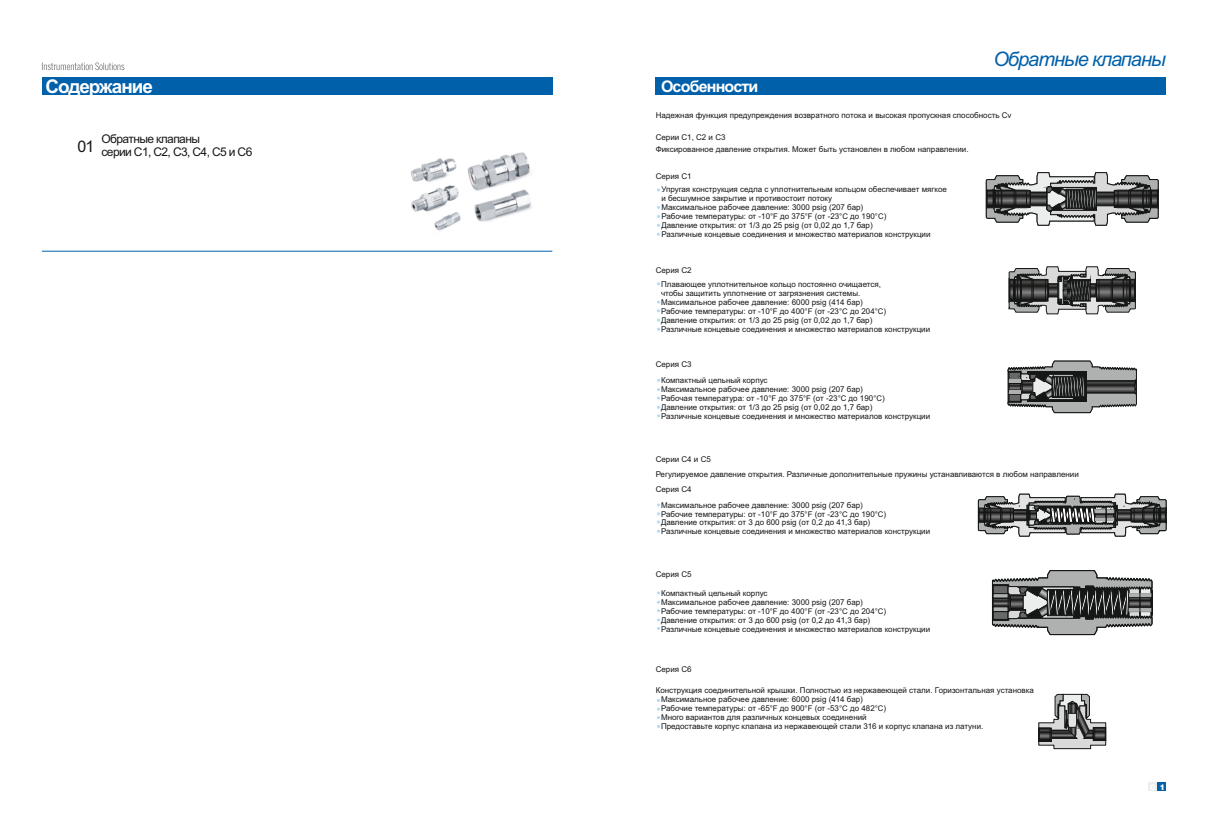
<style>
.page{position:relative;width:1208px;height:825px;background:#fff}
.page>*{position:absolute;margin:0;border:0;box-sizing:border-box;transform-origin:0 0}
.t1{font:italic 20px "Arial";letter-spacing:-.05em;color:#0060aa}
.t2{font:700 18.9px "Arial";letter-spacing:-.05em;color:#fff}
.t3{font:700 16px "Arial";letter-spacing:-.05em;color:#fff}
.t4{font:16px "Arial";color:#151616}
.t5{font:12px/13.4px "Arial";letter-spacing:-.05em;color:#151616}
.t6{font:8px/8.9px "Arial";color:#151616}
.t7{font:900 8px "Swiss 721 BT";color:#fff}
.s1{font-size:7.8px}
</style>
<div class="page">
<svg style="left:986px;top:172px;width:172px;height:53px"></svg>
<svg style="left:978px;top:266px;width:188px;height:270px"></svg>
<hr style="left:1009px;top:390px;width:11px;height:4px;background:#afb0b0">
<svg style="left:992px;top:570px;width:160px;height:65px"></svg>
<svg style="left:1038px;top:694px;width:68px;height:55px"></svg>
<div style="left:655px;top:78px;width:511px;height:17px;background:#0060aa"></div>
<svg style="left:657px;top:301px;width:3px;height:11px"></svg>
<svg style="left:657px;top:406px;width:3px;height:11px"></svg>
<svg style="left:657px;top:512px;width:3px;height:11px"></svg>
<svg style="left:657px;top:601px;width:3px;height:11px"></svg>
<svg style="left:657px;top:708px;width:3px;height:11px"></svg>
<div style="left:1157px;top:782px;width:9px;height:9px;background:#0060aa"></div>
<div style="left:1148px;top:782px;width:8px;height:9px;background:#eceded"></div>
<div style="left:42px;top:78px;width:510px;height:17px;background:#0060aa"></div>
<svg style="left:42px;top:62px;width:82px;height:8px"></svg>
<hr style="left:42px;top:251px;width:510px;height:1px;background:#0060aa">
<img style="left:411px;top:152px;width:121px;height:79px">
<h1 class="t1" style="left:993px;top:51px;width:174px">Обратные клапаны</h1>
<h2 class="t2" style="left:45px;top:79px;width:109px">Содержание</h2>
<h3 class="t3" style="left:661px;top:80px;width:99px">Особенности</h3>
<p class="t6" style="left:655px;top:112px;width:357px">Надежная функция предупреждения возвратного потока и высокая пропускная способность Cv</p>
<h3 class="t4" style="left:77px;top:141px;width:18px">01</h3>
<h3 class="t5" style="left:102px;top:133px;width:152px">Обратные клапаны<br>серии C1, C2, C3, C4, C5 и C6</h3>
<p class="t6" style="left:655px;top:134px;width:71px">Серии C1, C2 и C3</p>
<p class="t6" style="left:655px;top:145px;width:314px">Фиксированное давление открытия. Может быть установлен в любом направлении.</p>
<p class="t6" style="left:655px;top:172px;width:37px">Серия С1</p>
<p class="t6" style="left:661px;top:185px;width:287px">Упругая конструкция седла с уплотнительным кольцом обеспечивает мягкое и бесшумное закрытие и противостоит потоку<br>Максимальное рабочее давление: 3000 psig (207 бар)<br>Рабочие температуры: от -10<span class="s1">°F</span> до 375<span class="s1">°F</span> (от -23<span class="s1">°C</span> до 190<span class="s1">°C</span>)<br>Давление открытия: от 1/3 до 25 psig (от 0,02 до 1,7 бар)<br>Различные концевые соединения и множество материалов конструкции</p>
<p class="t6" style="left:661px;top:264px;width:221px;line-height:14px;text-indent:-5px">Серия C2<br>Плавающее уплотнительное кольцо постоянно очищается,</p>
<p class="t6" style="left:661px;top:289px;width:271px">чтобы защитить уплотнение от загрязнения системы.<br>Максимальное рабочее давление: 6000 psig (414 бар)<br>Рабочие температуры: от -10<span class="s1">°F</span> до 400<span class="s1">°F</span> (от -23<span class="s1">°C</span> до 204<span class="s1">°C</span>)<br>Давление открытия: от 1/3 до 25 psig (от 0,02 до 1,7 бар)<br>Различные концевые соединения и множество материалов конструкции</p>
<p class="t6" style="left:655px;top:361px;width:37px">Серия С3</p>
<p class="t6" style="left:661px;top:376px;width:271px">Компактный цельный корпус<br>Максимальное рабочее давление: 3000 psig (207 бар)<br>Рабочая температура: от -10<span class="s1">°F</span> до 375<span class="s1">°F</span> (от -23<span class="s1">°C</span> до 190<span class="s1">°C</span>)<br>Давление открытия: от 1/3 до 25 psig (от 0,02 до 1,7 бар)<br>Различные концевые соединения и множество материалов конструкции</p>
<p class="t6" style="left:655px;top:455px;width:57px">Серии С4 и С5</p>
<p class="t6" style="left:655px;top:471px;width:425px">Регулируемое давление открытия. Различные дополнительные пружины устанавливаются в любом направлении</p>
<p class="t6" style="left:661px;top:482px;width:203px;line-height:15.9px;text-indent:-5px">Серия С4<br>Максимальное рабочее давление: 3000 psig (207 бар)</p>
<p class="t6" style="left:661px;top:510px;width:271px">Рабочие температуры: от -10<span class="s1">°F</span> до 375<span class="s1">°F</span> (от -23<span class="s1">°C</span> до 190<span class="s1">°C</span>)<br>Давление открытия: от 3 до 600 psig (от 0,2 до 41,3 бар)<br>Различные концевые соединения и множество материалов конструкции</p>
<p class="t6" style="left:655px;top:570px;width:37px">Серия С5</p>
<p class="t6" style="left:661px;top:589px;width:271px">Компактный цельный корпус<br>Максимальное рабочее давление: 3000 psig (207 бар)<br>Рабочие температуры: от -10<span class="s1">°F</span> до 400<span class="s1">°F</span> (от -23<span class="s1">°C</span> до 204<span class="s1">°C</span>)<br>Давление открытия: от 3 до 600 psig (от 0,2 до 41,3 бар)<br>Различные концевые соединения и множество материалов конструкции</p>
<p class="t6" style="left:655px;top:665px;width:37px">Серия С6</p>
<p class="t6" style="left:661px;top:686px;width:374px;text-indent:-5px">Конструкция соединительной крышки. Полностью из нержавеющей стали. Горизонтальная установка Максимальное рабочее давление: 6000 psig (414 бар)<br>Рабочие температуры: от -65<span class="s1">°F</span> до 900<span class="s1">°F</span> (от -53<span class="s1">°C</span> до 482<span class="s1">°C</span>)<br>Много вариантов для различных концевых соединений<br>Предоставьте корпус клапана из нержавеющей стали 316 и корпус клапана из латуни.</p>
<p class="t7" style="left:1150px;top:784px;width:16px">0 21</p>
</div>
